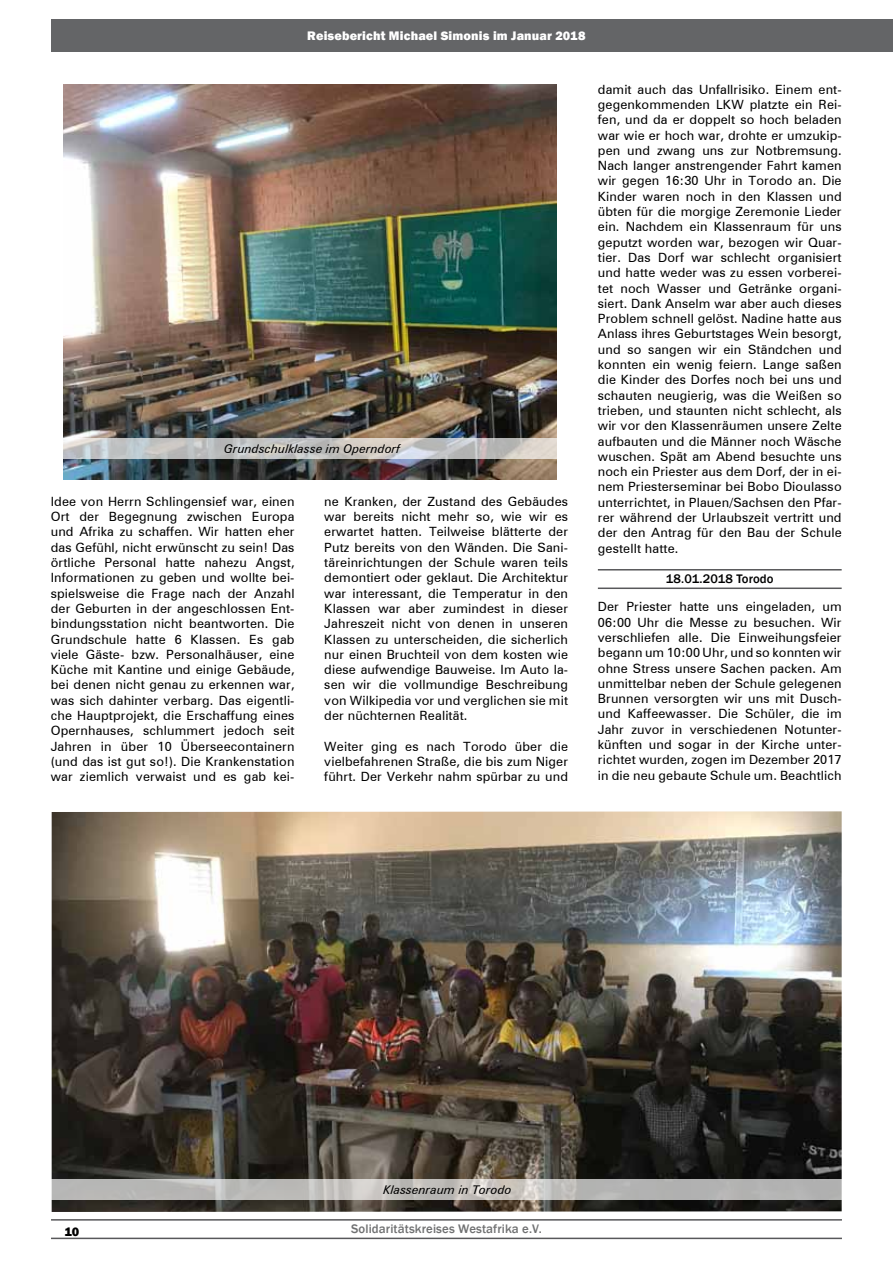
<style>
.page{position:relative;width:893px;height:1263px;background:#fff}
.page>*{position:absolute;margin:0;border:0;box-sizing:border-box;transform-origin:0 0}
.t1{font:12.75px/15.3px "Zurich BT";letter-spacing:.01em;color:#000;text-align:justify}
.t2{font:800 12.75px "Franklin Gothic";letter-spacing:.01em;color:#fff}
.t3{font:500 12.75px "Franklin Gothic";letter-spacing:.01em;color:#707172}
.t4{font:500 12.75px "Franklin Gothic";letter-spacing:.01em;color:#000}
.t5{font:800 12.75px "Franklin Gothic";color:#000}
.t6{font:italic 12px "Zurich BT";color:#000}
</style>
<div class="page">
<hr style="left:51px;top:1219px;width:791px;height:1px;background:#58585a">
<hr style="left:51px;top:1237px;width:791px;height:2px;background:#58585a">
<div style="left:51px;top:19px;width:842px;height:32px;background:#646567"></div>
<hr style="left:598px;top:569px;width:244px;height:1px;background:#58585a">
<hr style="left:598px;top:587px;width:244px;height:2px;background:#58585a">
<img style="left:64px;top:85px;width:492px;height:394px">
<img style="left:52px;top:811px;width:790px;height:401px">
<svg style="left:63px;top:438px;width:494px;height:21px;background:#c6c6c5"></svg>
<svg style="left:51px;top:1179px;width:791px;height:21px;background:#bcbbb8"></svg>
<p class="t2" style="left:307px;top:27px;width:280px">Reisebericht Michael Simonis im Januar 2018</p>
<p class="t6" style="left:224px;top:441px;width:178px">Grundschulklasse im Operndorf</p>
<p class="t1" style="left:51px;top:493px;width:245px">Idee von Herrn Schlingensief war, einen Ort der Begegnung zwischen Europa und Afrika zu schaffen. Wir hatten eher das Gefühl, nicht erwünscht zu sein! Das örtliche Personal hatte nahezu Angst, Informationen zu geben und wollte bei&shy;spielsweise die Frage nach der Anzahl der Geburten in der angeschlossen Ent&shy;bindungsstation nicht beantworten. Die Grundschule hatte 6 Klassen. Es gab viele Gäste- bzw. Personalhäuser, eine Küche mit Kantine und einige Gebäude, bei denen nicht genau zu erkennen war, was sich dahinter verbarg. Das eigentli&shy;che Hauptprojekt, die Erschaffung eines Opernhauses, schlummert jedoch seit Jahren in über 10 Überseecontainern (und das ist gut so!). Die Krankenstation war ziemlich verwaist und es gab kei-</p>
<p class="t1" style="left:324px;top:493px;width:245px">ne Kranken, der Zustand des Gebäudes war bereits nicht mehr so, wie wir es erwartet hatten. Teilweise blätterte der Putz bereits von den Wänden. Die Sani&shy;täreinrichtungen der Schule waren teils demontiert oder geklaut. Die Architektur war interessant, die Temperatur in den Klassen war aber zumindest in dieser Jahreszeit nicht von denen in unseren Klassen zu unterscheiden, die sicherlich nur einen Bruchteil von dem kosten wie diese aufwendige Bauweise. Im Auto la&shy;sen wir die vollmundige Beschreibung von Wilkipedia vor und verglichen sie mit der nüchternen Realität.</p>
<p class="t1" style="left:324px;top:738px;width:245px">Weiter ging es nach Torodo über die vielbefahrenen Straße, die bis zum Niger führt. Der Verkehr nahm spürbar zu und</p>
<p class="t1" style="left:598px;top:81px;width:245px">damit auch das Unfallrisiko. Einem ent&shy;gegenkommenden LKW platzte ein Rei&shy;fen, und da er doppelt so hoch beladen war wie er hoch war, drohte er umzukip&shy;pen und zwang uns zur Notbremsung.<br>Nach langer anstrengender Fahrt kamen wir gegen 16:30 Uhr in Torodo an. Die Kinder waren noch in den Klassen und übten für die morgige Zeremonie Lieder ein. Nachdem ein Klassenraum für uns geputzt worden war, bezogen wir Quar&shy;tier. Das Dorf war schlecht organisiert und hatte weder was zu essen vorberei&shy;tet noch Wasser und Getränke organi&shy;siert. Dank Anselm war aber auch dieses Problem schnell gelöst. Nadine hatte aus Anlass ihres Geburtstages Wein besorgt, und so sangen wir ein Ständchen und konnten ein wenig feiern. Lange saßen die Kinder des Dorfes noch bei uns und schauten neugierig, was die Weißen so trieben, und staunten nicht schlecht, als wir vor den Klassenräumen unsere Zelte aufbauten und die Männer noch Wäsche wuschen. Spät am Abend besuchte uns noch ein Priester aus dem Dorf, der in ei&shy;nem Priesterseminar bei Bobo Dioulasso unterrichtet, in Plauen/Sachsen den Pfar&shy;rer während der Urlaubszeit vertritt und der den Antrag für den Bau der Schule gestellt hatte.</p>
<p class="t4" style="left:666px;top:571px;width:109px">18.01.2018 Torodo</p>
<p class="t1" style="left:598px;top:599px;width:245px">Der Priester hatte uns eingeladen, um 06:00 Uhr die Messe zu besuchen. Wir verschliefen alle. Die Einweihungsfeier begann um 10:00 Uhr, und so konnten wir ohne Stress unsere Sachen packen. Am unmittelbar neben der Schule gelegenen Brunnen versorgten wir uns mit Dusch&shy;und Kaffeewasser. Die Schüler, die im Jahr zuvor in verschiedenen Notunter&shy;künften und sogar in der Kirche unter&shy;richtet wurden, zogen im Dezember 2017 in die neu gebaute Schule um. Beachtlich</p>
<p class="t6" style="left:384px;top:1182px;width:130px">Klassenraum in Torodo</p>
<p class="t5" style="left:64px;top:1223px;width:16px">10</p>
<p class="t3" style="left:351px;top:1221px;width:192px">Solidaritätskreises Westafrika e.V.</p>
</div>
